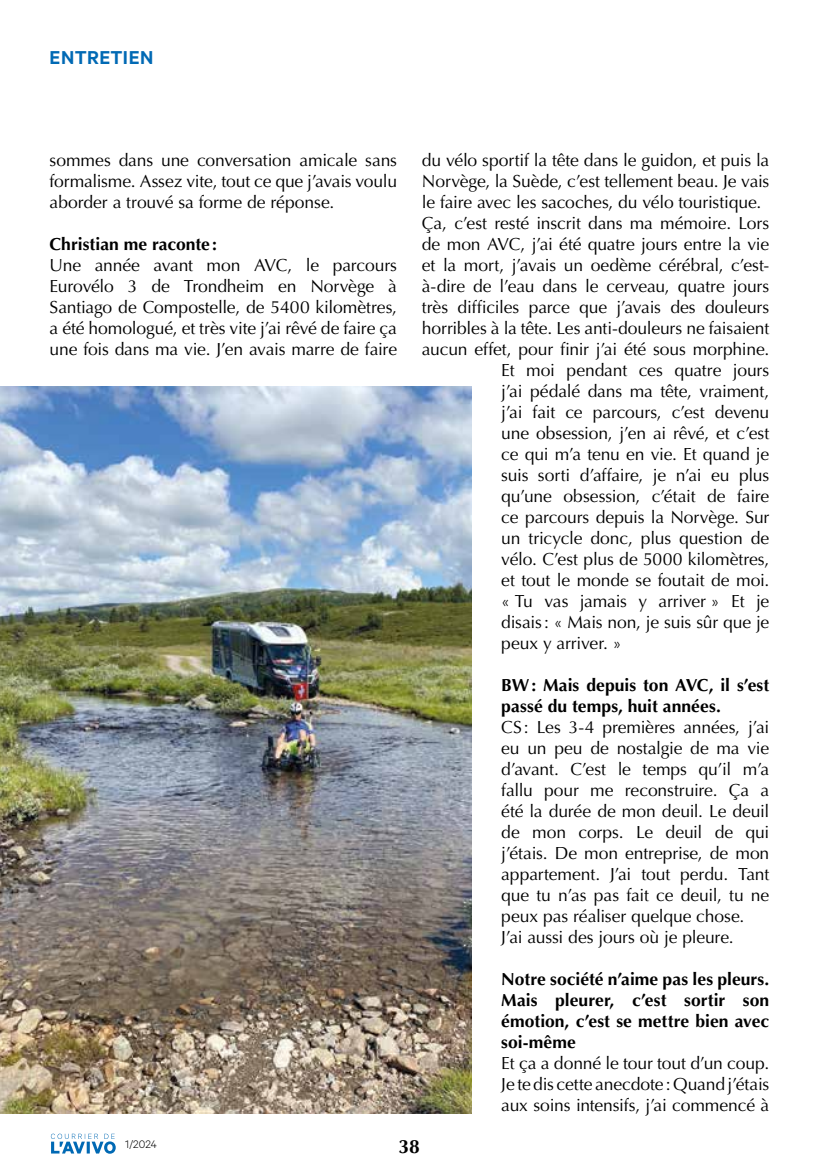
<style>
.page{position:relative;width:819px;height:1176px;background:#fff}
.page>*{position:absolute;margin:0;border:0;box-sizing:border-box;transform-origin:0 0}
.t1{font:600 21px "Calibre";letter-spacing:.025em;color:#0069b4}
.t2{font:700 19.25px "Optima LT Std";color:#000}
.t3{font:17.5px/21px "Optima LT Std";letter-spacing:-.01em;color:#000;text-align:justify}
.t4{font:700 17.5px/21px "Optima LT Std";letter-spacing:.005em;color:#000}
.t5{font:300 12.25px "Calibre";color:#000}
</style>
<div class="page">
<svg style="left:51px;top:1133px;width:65px;height:20px"></svg>
<img style="left:0;top:386px;width:471px;height:728px">
<p class="t1" style="left:50px;top:45px;width:105px">ENTRETIEN</p>
<p class="t3" style="left:50px;top:150px;width:349px">sommes dans une conversation amicale sans formalisme. Assez vite, tout ce que j’avais voulu aborder a trouvé sa forme de réponse.</p>
<p class="t4" style="left:50px;top:234px;width:169px">Christian me raconte:</p>
<p class="t3" style="left:50px;top:255px;width:349px">Une année avant mon AVC, le parcours Eurovélo 3 de Trondheim en Norvège à Santiago de Compostelle, de 5400 kilomètres, a été homologué, et très vite j’ai rêvé de faire ça une fois dans ma vie. J’en avais marre de faire</p>
<p class="t3" style="left:422px;top:150px;width:349px">du vélo sportif la tête dans le guidon, et puis la</p>
<p class="t3" style="left:422px;top:171px;width:349px">Norvège, la Suède, c’est tellement beau. Je vais</p>
<p class="t3" style="left:422px;top:192px;width:341px">le faire avec les sacoches, du vélo touristique.</p>
<p class="t3" style="left:422px;top:213px;width:349px">Ça, c’est resté inscrit dans ma mémoire. Lors</p>
<p class="t3" style="left:422px;top:234px;width:349px">de mon AVC, j’ai été quatre jours entre la vie</p>
<p class="t3" style="left:422px;top:255px;width:349px">et la mort, j’avais un oedème cérébral, c’est-</p>
<p class="t3" style="left:422px;top:276px;width:349px">à-dire de l’eau dans le cerveau, quatre jours</p>
<p class="t3" style="left:422px;top:297px;width:349px">très difficiles parce que j’avais des douleurs</p>
<p class="t3" style="left:422px;top:318px;width:349px">horribles à la tête. Les anti-douleurs ne faisaient</p>
<p class="t3" style="left:422px;top:339px;width:349px">aucun effet, pour finir j’ai été sous morphine.</p>
<p class="t3" style="left:501px;top:360px;width:269px">Et moi pendant ces quatre jours</p>
<p class="t3" style="left:501px;top:381px;width:269px">j’ai pédalé dans ma tête, vraiment,</p>
<p class="t3" style="left:501px;top:402px;width:269px">j’ai fait ce parcours, c’est devenu</p>
<p class="t3" style="left:501px;top:423px;width:269px">une obsession, j’en ai rêvé, et c’est</p>
<p class="t3" style="left:501px;top:444px;width:269px">ce qui m’a tenu en vie. Et quand je</p>
<p class="t3" style="left:501px;top:465px;width:269px">suis sorti d’affaire, je n’ai eu plus</p>
<p class="t3" style="left:501px;top:486px;width:269px">qu’une obsession, c’était de faire</p>
<p class="t3" style="left:501px;top:507px;width:269px">ce parcours depuis la Norvège. Sur</p>
<p class="t3" style="left:501px;top:528px;width:269px">un tricycle donc, plus question de</p>
<p class="t3" style="left:501px;top:549px;width:269px">vélo. C’est plus de 5000 kilomètres,</p>
<p class="t3" style="left:501px;top:570px;width:269px">et tout le monde se foutait de moi.</p>
<p class="t3" style="left:501px;top:591px;width:269px">« Tu vas jamais y arriver » Et je</p>
<p class="t3" style="left:501px;top:612px;width:269px">disais: « Mais non, je suis sûr que je</p>
<p class="t3" style="left:501px;top:633px;width:122px">peux y arriver. »</p>
<p class="t4" style="left:501px;top:675px;width:269px">BW: Mais depuis ton AVC, il s’est passé du temps, huit années.</p>
<p class="t3" style="left:501px;top:717px;width:269px;text-align:left">CS : Les 3-4 premières années, j’ai eu un peu de nostalgie de ma vie d’avant. C’est le temps qu’il m’a fallu pour me reconstruire. Ça a été la durée de mon deuil. Le deuil de mon corps. Le deuil de qui j’étais. De mon entreprise, de mon appartement. J’ai tout perdu. Tant que tu n’as pas fait ce deuil, tu ne peux pas réaliser quelque chose.<br>J’ai aussi des jours où je pleure.</p>
<p class="t4" style="left:501px;top:969px;width:269px;text-align:justify">Notre société n’aime pas les pleurs.<br>Mais pleurer, c’est sortir son émotion, c’est se mettre bien avec soi-même</p>
<p class="t3" style="left:501px;top:1053px;width:269px">Et ça a donné le tour tout d’un coup.<br>Je te dis cette anecdote: Quand j’étais aux soins intensifs, j’ai commencé à</p>
<p class="t5" style="left:125px;top:1137px;width:33px">1/2024</p>
<p class="t2" style="left:398px;top:1135px;width:23px">38</p>
</div>
